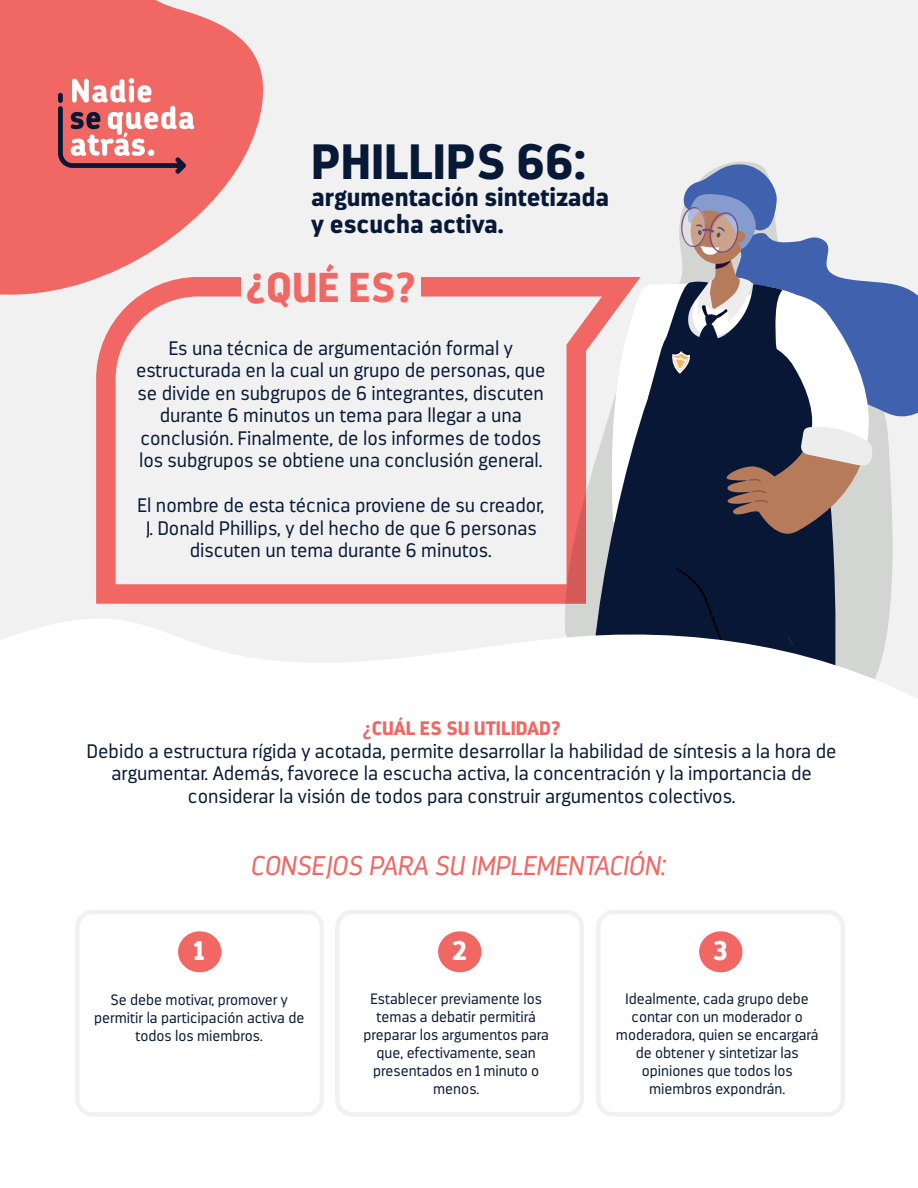
<style>
.page{position:relative;width:918px;height:1188px;background:#f0f1f0}
.page>*{position:absolute;margin:0;border:0;box-sizing:border-box;transform-origin:0 0}
.t1{font:900 49.5px "Darwin";color:#081937}
.t2{font:900 41.7px "Darwin";color:#f16764}
.t3{font:italic 300 27px "Darwin";color:#f16764}
.t4{font:900 27px "Darwin";color:#fff}
.t5{font:900 25.5px/27px "Darwin";color:#081937}
.t6{font:300 19.5px/22.5px "Darwin";color:#081937;text-align:center}
.t7{font:300 15px/18px "Darwin";color:#081937;text-align:center}
.s1{font-family:"PT Sans";font-weight:700;color:#f16764}
.s2{font-weight:900;color:#f16764}
</style>
<div class="page">
<svg style="left:0;top:0;width:263px;height:295px;fill:#f16764"></svg>
<svg style="left:58px;top:78px;width:136px;height:96px"></svg>
<svg style="left:86px;top:267px;width:479px;height:337px"></svg>
<svg style="left:565px;top:277px;width:328px;height:332px;background:#e1a8a6"></svg>
<div style="left:241px;top:258px;width:179px;height:55px;background:#f0f1f0"></div>
<svg style="left:872px;top:277px;width:46px;height:172px;fill:#4062ae"></svg>
<svg style="left:591px;top:283px;width:252px;height:326px;background:#4b5065"></svg>
<div style="left:675px;top:568px;width:54px;height:41px;background:#081736"></div>
<svg style="left:609px;top:162px;width:263px;height:378px"></svg>
<div style="left:0;top:609px;width:918px;height:579px;background:#fff"></div>
<div style="left:178px;top:931px;width:43px;height:41px;background:#f16764;border-radius:50%"></div>
<div style="left:75px;top:910px;width:249px;height:207px;border:4px solid #f0f1f0;border-radius:15px"></div>
<div style="left:438px;top:931px;width:43px;height:41px;background:#f16764;border-radius:50%"></div>
<div style="left:335px;top:910px;width:249px;height:207px;border:4px solid #f0f1f0;border-radius:15px"></div>
<div style="left:699px;top:931px;width:43px;height:41px;background:#f16764;border-radius:50%"></div>
<div style="left:596px;top:910px;width:249px;height:207px;border:4px solid #f0f1f0;border-radius:15px"></div>
<h1 class="t1" style="left:311px;top:131px;width:276px">PHILLIPS 66:</h1>
<h3 class="t5" style="left:311px;top:184px;width:299px">argumentación sintetizada y escucha activa.</h3>
<h2 class="t2" style="left:266px;top:262px;width:151px">QUÉ ES?</h2>
<h2 class="t2" style="left:266px;top:314px;width:22px;rotate:-180deg">?</h2>
<p class="t6" style="left:136px;top:337px;width:411px">Es una técnica de argumentación formal y estructurada en la cual un grupo de personas, que se divide en subgrupos de 6 integrantes, discuten durante 6 minutos un tema para llegar a una conclusión. Finalmente, de los informes de todos los subgrupos se obtiene una conclusión general.</p>
<p class="t6" style="left:138px;top:494px;width:408px">El nombre de esta técnica proviene de su creador,<br>J. Donald Phillips, y del hecho de que 6 personas discuten un tema durante 6 minutos.</p>
<p class="t6" style="left:87px;top:717px;width:751px"><span class="s1">¿</span><span class="s2">CUÁL ES SU UTILIDAD?<br></span>Debido a estructura rígida y acotada, permite desarrollar la habilidad de síntesis a la hora de argumentar. Además, favorece la escucha activa, la concentración y la importancia de considerar la visión de todos para construir argumentos colectivos.</p>
<h3 class="t4" style="left:194px;top:934px;width:11px">1</h3>
<h3 class="t3" style="left:250px;top:850px;width:417px">CONSEJOS PARA SU IMPLEMENTACIÓN:</h3>
<h3 class="t4" style="left:452px;top:934px;width:17px">2</h3>
<h3 class="t4" style="left:713px;top:934px;width:17px">3</h3>
<p class="t7" style="left:94px;top:991px;width:212px">Se debe motivar, promover y permitir la participación activa de todos los miembros.</p>
<p class="t7" style="left:364px;top:990px;width:187px">Establecer previamente los temas a debatir permitirá preparar los argumentos para que, efectivamente, sean presentados en 1 minuto o menos.</p>
<p class="t7" style="left:616px;top:990px;width:204px">Idealmente, cada grupo debe contar con un moderador o moderadora, quien se encargará de obtener y sintetizar las opiniones que todos los miembros expondrán.</p>
</div>
